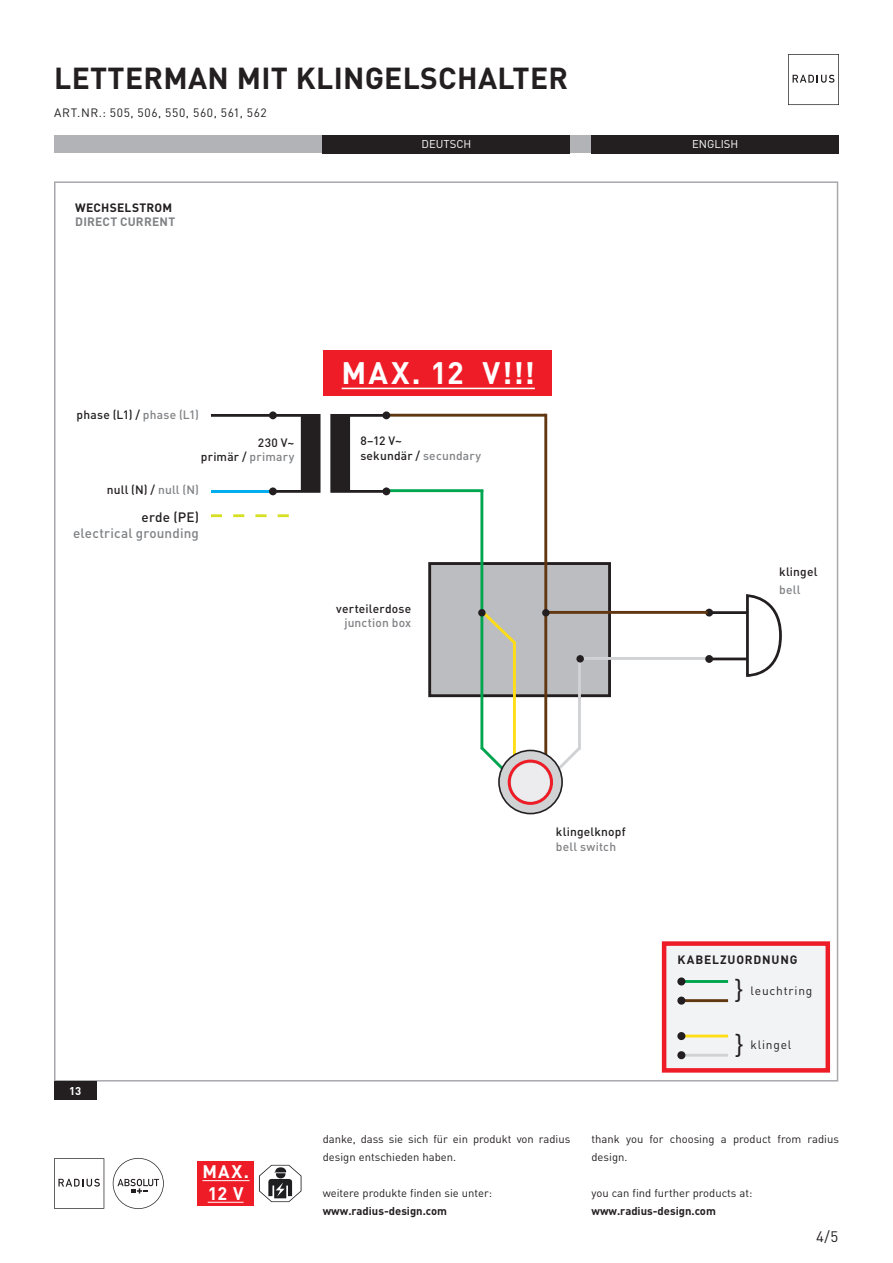
<style>
.page{position:relative;width:893px;height:1263px;background:#fff}
.page>*{position:absolute;margin:0;border:0;box-sizing:border-box;transform-origin:0 0}
.t1{font:700 30.75px "DIN Pro";color:#fff}
.t2{font:700 30px "DIN Pro";letter-spacing:.01em;color:#231f20}
.t3{font:27px/54.8px "DIN Pro";color:#231f20}
.t4{font:700 18px/21.6px "DIN Pro";color:#fff}
.t5{font:15px "DIN Pro";color:#231f20}
.t6{font:500 13.5px "DIN Pro";letter-spacing:.01em;color:#808285}
.t7{font:500 13.5px "DIN Pro";letter-spacing:.015em;color:#231f20}
.t8{font:500 12px/14.4px "DIN Pro";letter-spacing:.015em;color:#231f20;text-align:right}
.t9{font:12px "DIN Pro";letter-spacing:.06em;color:#231f20}
.t10{font:500 12px "DIN Pro";letter-spacing:.015em;color:#808285}
.t11{font:700 12px "DIN Pro";letter-spacing:.065em;color:#231f20}
.t12{font:700 12px "DIN Pro";letter-spacing:.02em;color:#808285}
.t13{font:700 12px "DIN Pro";letter-spacing:.015em;color:#231f20}
.t14{font:11.25px/18px "DIN Pro";color:#231f20}
.t15{font:700 11.25px "DIN Pro";color:#231f20}
.t16{font:11.25px "DIN Pro";color:#fff}
.t17{font:700 11.25px "DIN Pro";color:#fff}
.s1{color:#808285}
</style>
<div class="page">
<div style="left:54px;top:135px;width:785px;height:18px;background:#b2b3b7"></div>
<div style="left:323px;top:135px;width:247px;height:18px;background:#231f20"></div>
<div style="left:591px;top:135px;width:248px;height:18px;background:#231f20"></div>
<svg style="left:259px;top:1165px;width:42px;height:37px"></svg>
<div style="left:198px;top:1161px;width:56px;height:45px;background:#ee1c26"></div>
<hr style="left:202px;top:1180px;width:48px;height:1px;background:#fff">
<hr style="left:208px;top:1202px;width:36px;height:1px;background:#fff">
<svg style="left:788px;top:54px;width:51px;height:51px"></svg>
<svg style="left:54px;top:1158px;width:50px;height:51px"></svg>
<svg style="left:113px;top:1158px;width:51px;height:51px"></svg>
<div style="left:54px;top:1081px;width:43px;height:18px;background:#231f20"></div>
<div style="left:430px;top:563px;width:179px;height:133px;background:#bcbdc0"></div>
<div style="left:428px;top:562px;width:183px;height:135px;border:3px solid #231f20"></div>
<svg style="left:211px;top:411px;width:109px;height:84px"></svg>
<svg style="left:278px;top:514px;width:11px;height:3px"></svg>
<svg style="left:255px;top:514px;width:12px;height:3px"></svg>
<svg style="left:233px;top:514px;width:11px;height:3px"></svg>
<svg style="left:211px;top:514px;width:11px;height:3px"></svg>
<svg style="left:479px;top:608px;width:37px;height:39px"></svg>
<hr style="left:584px;top:657px;width:123px;height:3px;background:#d1d2d4">
<svg style="left:705px;top:594px;width:77px;height:83px"></svg>
<hr style="left:544px;top:611px;width:164px;height:3px;background:#603711">
<hr style="left:387px;top:414px;width:159px;height:3px;background:#603711">
<hr style="left:387px;top:489px;width:96px;height:3px;background:#00a54f">
<svg style="left:330px;top:411px;width:60px;height:84px"></svg>
<hr style="left:578px;top:659px;width:3px;height:91px;background:#d1d2d4">
<svg style="left:555px;top:748px;width:26px;height:24px"></svg>
<svg style="left:480px;top:743px;width:27px;height:29px"></svg>
<hr style="left:544px;top:414px;width:3px;height:356px;background:#603711">
<hr style="left:480px;top:490px;width:3px;height:259px;background:#00a54f">
<hr style="left:513px;top:642px;width:3px;height:128px;background:#ffdd17">
<svg style="left:499px;top:750px;width:63px;height:63px;background:#cab4b6"></svg>
<div style="left:498px;top:750px;width:65px;height:64px;border:2px solid #231f20;border-radius:50%"></div>
<div style="left:508px;top:759px;width:45px;height:46px;border:3px solid #ee1c26;border-radius:50%"></div>
<div style="left:511px;top:763px;width:39px;height:38px;background:#ececee;border-radius:50%"></div>
<div style="left:478px;top:609px;width:8px;height:7px;background:#231f20;border-radius:50%"></div>
<div style="left:542px;top:609px;width:8px;height:7px;background:#231f20;border-radius:50%"></div>
<div style="left:576px;top:655px;width:8px;height:7px;background:#231f20;border-radius:50%"></div>
<div style="left:662px;top:941px;width:168px;height:132px;background:#f2f3f4;border:4px solid #ee1c26"></div>
<hr style="left:683px;top:980px;width:45px;height:3px;background:#00a54f">
<div style="left:677px;top:977px;width:8px;height:8px;background:#231f20;border-radius:50%"></div>
<hr style="left:683px;top:1034px;width:45px;height:3px;background:#ffdd17">
<div style="left:677px;top:1032px;width:8px;height:8px;background:#231f20;border-radius:50%"></div>
<hr style="left:683px;top:999px;width:45px;height:3px;background:#603711">
<div style="left:677px;top:996px;width:8px;height:9px;background:#231f20;border-radius:50%"></div>
<hr style="left:683px;top:1054px;width:45px;height:3px;background:#d1d2d4">
<div style="left:677px;top:1051px;width:8px;height:8px;background:#231f20;border-radius:50%"></div>
<div style="left:323px;top:350px;width:229px;height:46px;background:#ee1c26"></div>
<hr style="left:342px;top:388px;width:193px;height:1px;background:#fff">
<h2 class="t2" style="left:54px;top:58px;width:515px">LETTERMAN MIT KLINGELSCHALTER</h2>
<p class="t9" style="left:54px;top:105px;width:214px">ART.NR.: 505, 506, 550, 560, 561, 562</p>
<p class="t13" style="left:75px;top:199px;width:98px">WECHSELSTROM</p>
<p class="t12" style="left:75px;top:213px;width:101px">DIRECT CURRENT</p>
<p class="t8" style="left:77px;top:407px;width:124px">phase (L1) / <span class="s1">phase (L1)</span></p>
<p class="t16" style="left:422px;top:137px;width:51px">DEUTSCH</p>
<p class="t16" style="left:692px;top:137px;width:48px">ENGLISH</p>
<h1 class="t1" style="left:342px;top:352px;width:195px">MAX. 12 V!!!</h1>
<p class="t8" style="left:201px;top:435px;width:95px">230 V~<br>primär / <span class="s1">primary</span></p>
<p class="t8" style="left:360px;top:433px;width:122px;text-align:left">8–12 V~<br>sekundär / <span class="s1">secundary</span></p>
<p class="t8" style="left:107px;top:482px;width:94px">null (N) / <span class="s1">null (N)</span></p>
<p class="t7" style="left:142px;top:508px;width:59px">erde (PE)</p>
<p class="t6" style="left:73px;top:524px;width:127px">electrical grounding</p>
<p class="t8" style="left:336px;top:600px;width:76px">verteilerdose</p>
<p class="t10" style="left:344px;top:614px;width:68px">junction box</p>
<p class="t8" style="left:779px;top:564px;width:40px">klingel</p>
<p class="t10" style="left:779px;top:582px;width:23px">bell</p>
<p class="t17" style="left:69px;top:1083px;width:14px">13</p>
<h3 class="t4" style="left:202px;top:1160px;width:48px">MAX.<br>12 V</h3>
<p class="t8" style="left:556px;top:824px;width:71px">klingelknopf</p>
<p class="t10" style="left:556px;top:838px;width:62px">bell switch</p>
<p class="t11" style="left:677px;top:951px;width:122px">KABELZUORDNUNG</p>
<p class="t9" style="left:751px;top:982px;width:63px">leuchtring</p>
<h3 class="t3" style="left:734px;top:962px;width:11px">} }</h3>
<p class="t9" style="left:751px;top:1037px;width:42px">klingel</p>
<p class="t14" style="left:323px;top:1129px;width:249px">danke, dass sie sich für ein produkt von radius design entschieden haben.</p>
<p class="t14" style="left:323px;top:1183px;width:171px">weitere produkte finden sie unter:</p>
<p class="t15" style="left:323px;top:1203px;width:126px">www.radius-design.com</p>
<p class="t14" style="left:591px;top:1129px;width:249px">thank you for choosing a product from radius design.</p>
<p class="t14" style="left:591px;top:1183px;width:163px">you can find further products at:</p>
<p class="t15" style="left:591px;top:1203px;width:126px">www.radius-design.com</p>
<h3 class="t5" style="left:816px;top:1226px;width:24px">4/5</h3>
</div>
